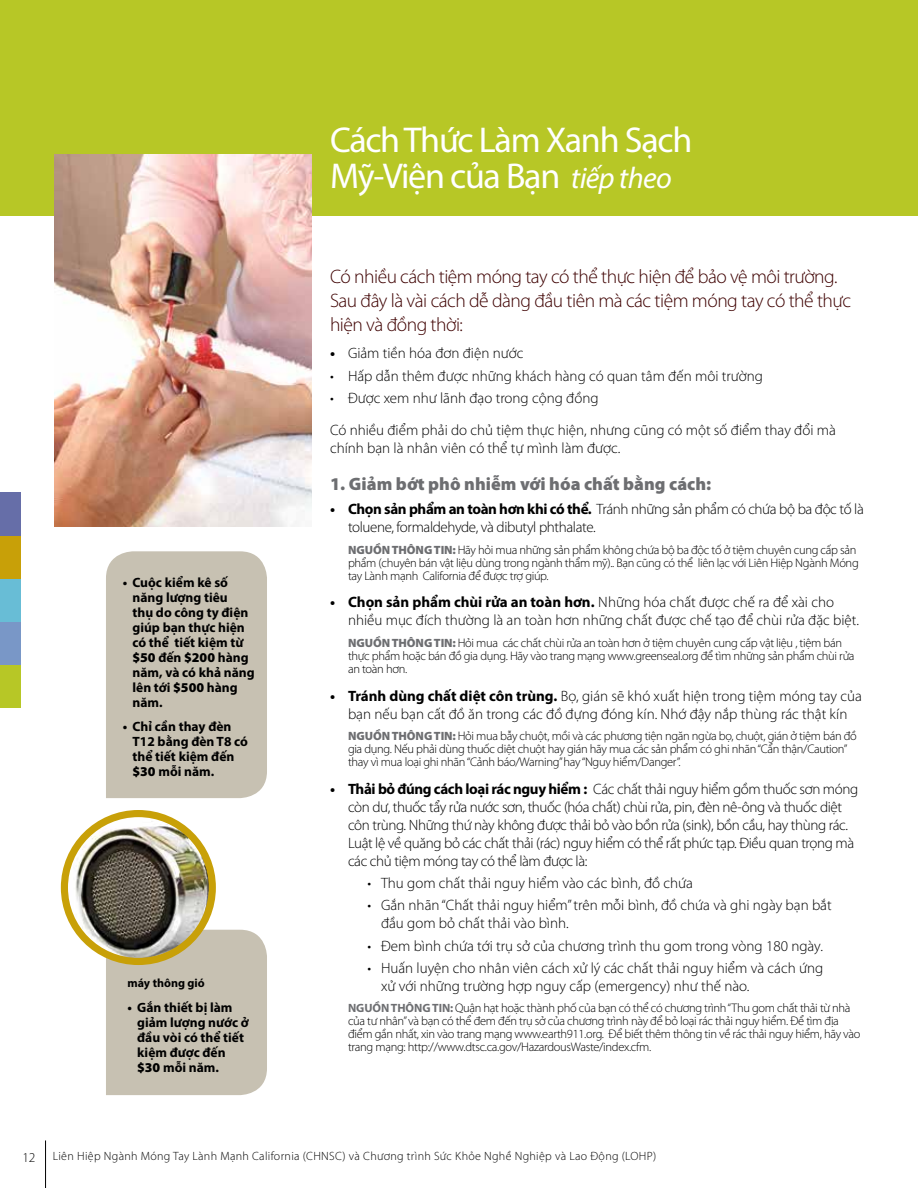
<style>
.page{position:relative;width:918px;height:1188px;background:#fff}
.page>*{position:absolute;margin:0;border:0;box-sizing:border-box;transform-origin:0 0}
.t1{font:36px/36px "Myriad Pro";letter-spacing:-.035em;color:#fff}
.t2{font:300 19.5px/24px "Myriad Pro";letter-spacing:-.025em;color:#3e0000}
.t3{font:900 18px "Myriad Pro";color:#6d6e71}
.t4{font:300 15px/18px "Myriad Pro";color:#000}
.t5{font:300 15px/18px "Myriad Pro";letter-spacing:-.025em;color:#000}
.t6{font:700 13.5px/15px "Myriad Pro";color:#000}
.t7{font:300 13.5px "Myriad Pro";color:#000}
.t8{font:300 12.45px/12.9px "Myriad Pro";letter-spacing:-.025em;color:#000}
.t9{font:300 12px "Myriad Pro";letter-spacing:.025em;color:#000}
.t10{font:700 12px "Myriad Pro";color:#000}
.s1{font-weight:900}
.s2{font-style:italic;font-size:30px}
.s3{font-weight:700}
.s4{font-weight:900;font-size:12px;color:#6d6e71}
.s5{font-weight:700;font-size:12px;color:#6d6e71}
</style>
<div class="page">
<div style="left:0;top:665px;width:20px;height:43px;background:#b7c726"></div>
<div style="left:0;top:622px;width:20px;height:43px;background:#7997c7"></div>
<div style="left:0;top:579px;width:20px;height:43px;background:#68bdd6"></div>
<div style="left:0;top:536px;width:20px;height:43px;background:#c8a008"></div>
<div style="left:0;top:492px;width:20px;height:44px;background:#666ea8"></div>
<div style="left:0;top:0;width:918px;height:216px;background:#b7c726"></div>
<hr style="left:45px;top:1140px;width:1px;height:48px;background:#000">
<div style="left:106px;top:551px;width:161px;height:247px;background:#c7c1b2"></div>
<img style="left:54px;top:155px;width:258px;height:371px">
<div style="left:106px;top:930px;width:161px;height:165px;background:#c7c1b2"></div>
<img style="left:64px;top:814px;width:148px;height:147px;border-radius:74px">
<div style="left:61px;top:810px;width:155px;height:155px;border:7px solid #c8a008;border-radius:50%"></div>
<p class="t6" style="left:132px;top:575px;width:124px;text-indent:-10px">• Cuộc kiểm kê số năng lượng tiêu<br>thụ do công ty điện giúp bạn thực hiện có thể tiết kiệm từ <span class="s1">$50</span> đến <span class="s1">$200</span> hàng năm, và có khả năng lên tới <span class="s1">$500</span> hàng năm.</p>
<p class="t6" style="left:132px;top:719px;width:117px;text-indent:-10px">• Chỉ cần thay đèn<br>T12 bằng đèn T8 có thể tiết kiệm đến <span class="s1">$30</span> mỗi năm.</p>
<p class="t10" style="left:127px;top:975px;width:79px">máy thông gió</p>
<p class="t6" style="left:137px;top:999px;width:113px;text-indent:-10px">• Gắn thiết bị làm giảm lượng nước ở đầu vòi có thể tiết kiệm được đến <span class="s1">$30</span> mỗi năm.</p>
<h1 class="t1" style="left:330px;top:122px;width:364px">Cách Thức Làm Xanh Sạch<br>Mỹ-Viện của Bạn <span class="s2">tiếp theo</span></h1>
<h2 class="t2" style="left:330px;top:264px;width:523px">Có nhiều cách tiệm móng tay có thể thực hiện để bảo vệ môi trường.<br>Sau đây là vài cách dễ dàng đầu tiên mà các tiệm móng tay có thể thực hiện và đồng thời:</h2>
<p class="t4" style="left:330px;top:344px;width:195px"><span class="s3">•</span> Giảm tiền hóa đơn điện nước</p>
<p class="t4" style="left:330px;top:367px;width:434px">• Hấp dẫn thêm được những khách hàng có quan tâm đến môi trường</p>
<p class="t4" style="left:330px;top:382px;width:507px;line-height:32.1px">• Được xem như lãnh đạo trong cộng đồng<br>Có nhiều điểm phải do chủ tiệm thực hiện, nhưng cũng có một số điểm thay đổi mà</p>
<p class="t4" style="left:330px;top:439px;width:292px">chính bạn là nhân viên có thể tự mình làm được.</p>
<h3 class="t3" style="left:330px;top:472px;width:383px">1. Giảm bớt phô nhiễm với hóa chất bằng cách:</h3>
<p class="t5" style="left:348px;top:500px;width:517px;text-indent:-18px"><span class="s3">• Chọn sản phẩm an toàn hơn khi có thể.</span> Tránh những sản phẩm có chứa bộ ba độc tố là toluene, formaldehyde, và dibutyl phthalate.</p>
<p class="t8" style="left:348px;top:543px;width:512px"><span class="s4">NGUỒN THÔNG TIN:</span> Hãy hỏi mua những sản phẩm không chứa bộ ba độc tố ở tiệm chuyên cung cấp sản phẩm (chuyên bán vật liệu dùng trong ngành thẩm mỹ).. Bạn cũng có thể liên lạc với Liên Hiệp Ngành Móng tay Lành mạnh California để được trợ giúp.</p>
<p class="t4" style="left:348px;top:593px;width:513px;text-indent:-18px"><span class="s3">• Chọn sản phẩm chùi rửa an toàn hơn.</span> Những hóa chất được chế ra để xài cho nhiều mục đích thường là an toàn hơn những chất được chế tạo để chùi rửa đặc biệt.</p>
<p class="t8" style="left:348px;top:636px;width:508px"><span class="s4">NGUỒN THÔNG TIN:</span> Hỏi mua các chất chùi rửa an toàn hơn ở tiệm chuyên cung cấp vật liệu , tiệm bán thực phẩm hoặc bán đồ gia dụng. Hãy vào trang mạng www.greenseal.org để tìm những sản phẩm chùi rửa an toàn hơn.</p>
<p class="t4" style="left:330px;top:686px;width:533px;text-align:center"><span class="s3">• Tránh dùng chất diệt côn trùng.</span> Bọ, gián sẽ khó xuất hiện trong tiệm móng tay của bạn nếu bạn cất đồ ăn trong các đồ đựng đóng kín. Nhớ đậy nắp thùng rác thật kín</p>
<p class="t8" style="left:348px;top:729px;width:510px"><span class="s4">NGUỒN THÔNG TIN:</span> Hỏi mua bẫy chuột, mồi và các phương tiện ngăn ngừa bọ, chuột, gián ở tiệm bán đồ gia dụng. Nếu phải dùng thuốc diệt chuột hay gián hãy mua các sản phẩm có ghi nhãn “Cẩn thận/Caution” thay vì mua loại ghi nhãn “Cảnh báo/Warning” hay “Nguy hiểm/Danger”.</p>
<p class="t5" style="left:348px;top:779px;width:512px;text-indent:-18px"><span class="s3">• Thải bỏ đúng cách loại rác nguy hiểm :</span> Các chất thải nguy hiểm gồm thuốc sơn móng còn dư, thuốc tẩy rửa nước sơn, thuốc (hóa chất) chùi rửa, pin, đèn nê-ông và thuốc diệt côn trùng. Những thứ này không được thải bỏ vào bồn rửa (sink), bồn cầu, hay thùng rác.<br>Luật lệ về quăng bỏ các chất thải (rác) nguy hiểm có thể rất phức tạp. Điều quan trọng mà các chủ tiệm móng tay có thể làm được là:</p>
<p class="t4" style="left:368px;top:874px;width:327px">• Thu gom chất thải nguy hiểm vào các bình, đồ chứa</p>
<p class="t4" style="left:381px;top:896px;width:452px;text-indent:-14px">• Gắn nhãn “Chất thải nguy hiểm” trên mỗi bình, đồ chứa và ghi ngày bạn bắt đầu gom bỏ chất thải vào bình.</p>
<p class="t4" style="left:368px;top:936px;width:457px">• Đem bình chứa tới trụ sở của chương trình thu gom trong vòng 180 ngày.</p>
<p class="t4" style="left:381px;top:959px;width:444px;text-indent:-14px">• Huấn luyện cho nhân viên cách xử lý các chất thải nguy hiểm và cách ứng xử với những trường hợp nguy cấp (emergency) như thế nào.</p>
<p class="t8" style="left:348px;top:1002px;width:514px"><span class="s5">NGUỒN THÔNG TIN:</span> Quận hạt hoặc thành phố của bạn có thể có chương trình “Thu gom chất thải từ nhà của tư nhân” và bạn có thể đem đến trụ sở của chương trình này để bỏ loại rác thải nguy hiểm. Để tìm địa điểm gần nhất, xin vào trang mạng www.earth911.org. Để biết thêm thông tin về rác thải nguy hiểm, hãy vào trang mạng: http://www.dtsc.ca.gov/HazardousWaste/index.cfm.</p>
<p class="t7" style="left:22px;top:1149px;width:15px">12</p>
<p class="t9" style="left:53px;top:1149px;width:605px">Liên Hiệp Ngành Móng Tay Lành Mạnh California (CHNSC) và Chương trình Sức Khỏe Nghề Nghiệp và Lao Động (LOHP)</p>
</div>
